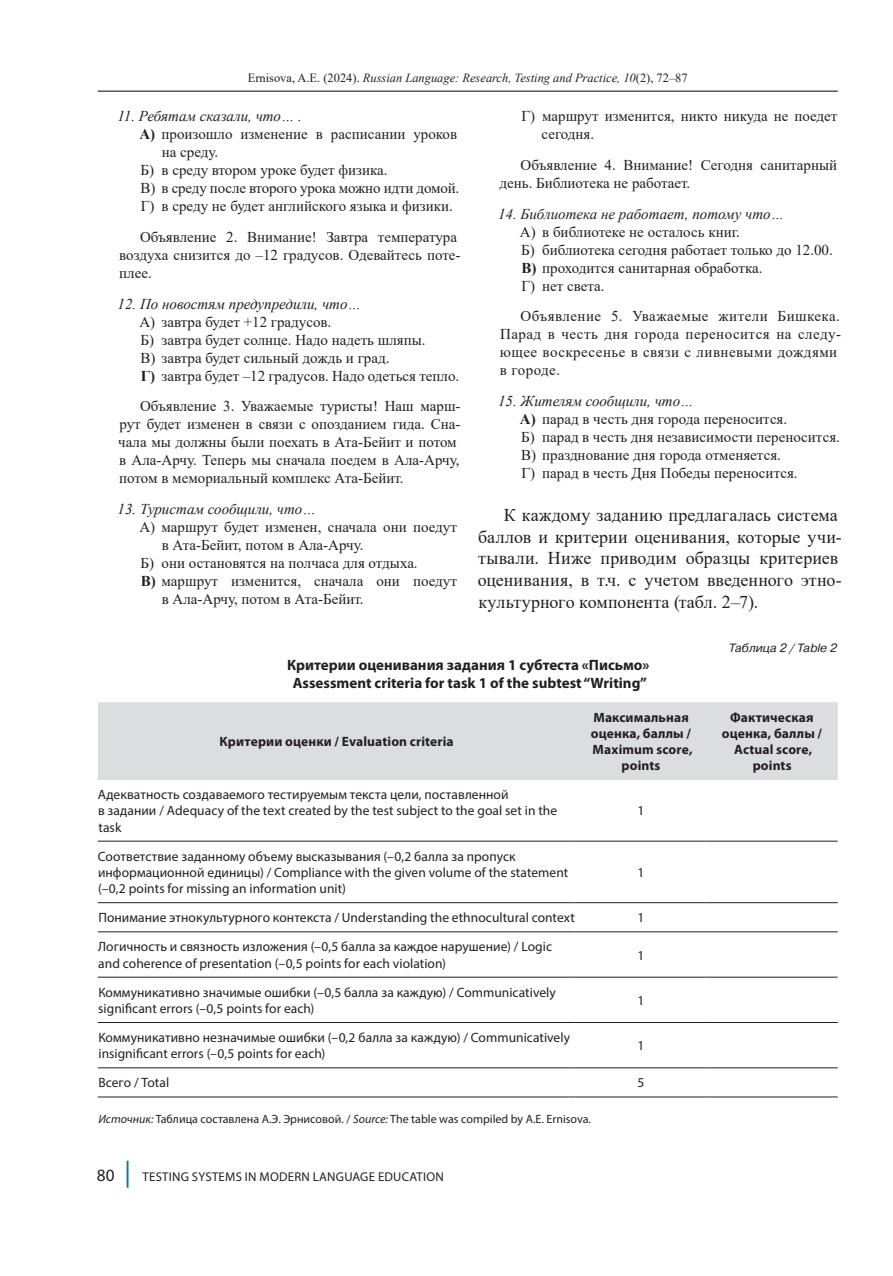
<style>
.page{position:relative;width:893px;height:1276px;background:#fff}
.page>*{position:absolute;margin:0;border:0;box-sizing:border-box;transform-origin:0 0}
.t1{font:18px/21.6px "Times New Roman";letter-spacing:.005em;color:#231f20}
.Paragraph_Style_6{font:15px/18px "Times New Roman";color:#231f20}
.Пример{font:15px/18px "Times New Roman";color:#231f20}
.Paragraph_Style_5{font:italic 15px "Times New Roman";color:#231f20}
.Пример-2{font:15px/18px "Times New Roman";letter-spacing:.03em;color:#231f20}
.Таблица_заголовок{font:700 15px/18px "Myriad Pro";color:#231f20;text-align:center}
.Таблица_текст{font:13.5px/16.2px "Myriad Pro";letter-spacing:.005em;color:#231f20}
.Таблица_ХЕД{font:700 13.5px/16.2px "Myriad Pro";letter-spacing:.01em;color:#231f20;text-align:center}
.t2{font:12.75px "Myriad Pro";color:#231f20}
.t3{font:italic 12.45px "Times New Roman";color:#231f20}
.Источник_таб{font:12px "Myriad Pro";color:#231f20}
.Таблица_Номер{font:italic 12px "Pragmatica C";color:#231f20}
.s1{font-style:normal}
.s2{font-weight:700}
.s3{font-style:italic}
.s4{font-size:17.25px}
.s5{font-size:27px;color:#0076a3}
</style>
<div class="page">
<hr style="left:98px;top:91px;width:740px;height:1px;background:#231f20">
<div style="left:98px;top:702px;width:740px;height:78px;background:#dcdddf"></div>
<hr style="left:98px;top:841px;width:477px;height:1px;background:#231f20">
<hr style="left:575px;top:841px;width:132px;height:1px;background:#231f20">
<hr style="left:707px;top:841px;width:131px;height:1px;background:#231f20">
<hr style="left:98px;top:902px;width:477px;height:1px;background:#231f20">
<hr style="left:575px;top:902px;width:132px;height:1px;background:#231f20">
<hr style="left:707px;top:902px;width:131px;height:1px;background:#231f20">
<hr style="left:98px;top:931px;width:477px;height:1px;background:#231f20">
<hr style="left:575px;top:931px;width:132px;height:1px;background:#231f20">
<hr style="left:707px;top:931px;width:131px;height:1px;background:#231f20">
<hr style="left:98px;top:976px;width:477px;height:1px;background:#231f20">
<hr style="left:575px;top:976px;width:132px;height:1px;background:#231f20">
<hr style="left:707px;top:976px;width:131px;height:1px;background:#231f20">
<hr style="left:98px;top:1022px;width:477px;height:1px;background:#231f20">
<hr style="left:575px;top:1022px;width:132px;height:1px;background:#231f20">
<hr style="left:707px;top:1022px;width:131px;height:1px;background:#231f20">
<hr style="left:98px;top:1067px;width:477px;height:1px;background:#231f20">
<hr style="left:575px;top:1067px;width:132px;height:1px;background:#231f20">
<hr style="left:707px;top:1067px;width:131px;height:1px;background:#231f20">
<hr style="left:98px;top:1096px;width:477px;height:1px;background:#231f20">
<hr style="left:575px;top:1096px;width:132px;height:1px;background:#231f20">
<hr style="left:707px;top:1096px;width:131px;height:1px;background:#231f20">
<p class="t3" style="left:248px;top:69px;width:441px"><span class="s1">Ernisova, A.E. (2024).</span> Russian Language: Research, Testing and Practice, 10<span class="s1">(2), 72–87</span></p>
<p class="Paragraph_Style_6" style="left:541px;top:106px;width:297px;text-indent:-20px">Г) маршрут изменится, никто никуда не поедет сегодня.</p>
<p class="Пример" style="left:499px;top:155px;width:339px;text-indent:21px">Объявление 4. Внимание! Сегодня санитарный день. Библиотека не работает.</p>
<p class="Paragraph_Style_5" style="left:498px;top:203px;width:287px">14. Библиотека не работает, потому что…</p>
<p class="Paragraph_Style_6" style="left:520px;top:222px;width:221px">А) в библиотеке не осталось книг.</p>
<p class="Paragraph_Style_6" style="left:521px;top:240px;width:313px">Б) библиотека сегодня работает только до 12.00.</p>
<p class="Paragraph_Style_6" style="left:521px;top:258px;width:243px"><span class="s2">В)</span> проходится санитарная обработка.</p>
<p class="Paragraph_Style_6" style="left:521px;top:276px;width:85px">Г) нет света.</p>
<p class="Пример-2" style="left:500px;top:307px;width:343px;text-indent:21px">Объявление 5. Уважаемые жители Бишкека.<br>Парад в честь дня города переносится на следу&shy;ющее воскресенье в связи с ливневыми дождями в городе.</p>
<p class="Paragraph_Style_5" style="left:498px;top:391px;width:197px">15. Жителям сообщили, что…</p>
<p class="Paragraph_Style_6" style="left:520px;top:409px;width:269px"><span class="s2">А)</span> парад в честь дня города переносится.</p>
<p class="Paragraph_Style_6" style="left:521px;top:427px;width:320px">Б) парад в честь дня независимости переносится.</p>
<p class="Paragraph_Style_6" style="left:521px;top:445px;width:261px">В) празднование дня города отменяется.</p>
<p class="Paragraph_Style_6" style="left:521px;top:463px;width:278px">Г) парад в честь Дня Победы переносится.</p>
<p class="t1" style="left:478px;top:504px;width:366px;text-indent:26px">К каждому заданию предлагалась система баллов и критерии оценивания, которые учи&shy;тывали. Ниже приводим образцы критериев оценивания, в т.ч. с учетом введенного этно&shy;культурного компонента (табл. 2–7).</p>
<p class="Таблица_Номер" style="left:729px;top:641px;width:110px">Таблица 2 / Table 2</p>
<p class="Таблица_заголовок" style="left:287px;top:655px;width:364px">Критерии оценивания задания 1 субтеста «Письмо»<br>Assessment criteria for task 1 of the subtest “Writing”</p>
<p class="Paragraph_Style_5" style="left:118px;top:106px;width:186px">11. Ребятам сказали, что… .</p>
<p class="Paragraph_Style_6" style="left:162px;top:124px;width:297px;text-indent:-22px"><span class="s2">А)</span> произошло изменение в расписании уроков на среду.</p>
<p class="Paragraph_Style_6" style="left:141px;top:160px;width:249px">Б) в среду втором уроке будет физика.</p>
<p class="Paragraph_Style_6" style="left:141px;top:178px;width:320px">В) в среду после второго урока можно идти домой.</p>
<p class="Paragraph_Style_6" style="left:141px;top:196px;width:313px">Г) в среду не будет английского языка и физики.</p>
<p class="Пример" style="left:119px;top:227px;width:343px;text-indent:21px">Объявление 2. Внимание! Завтра температура воздуха снизится до –12 градусов. Одевайтесь поте&shy;плее.</p>
<p class="Paragraph_Style_5" style="left:118px;top:293px;width:245px">12. По новостям предупредили, что…</p>
<p class="Paragraph_Style_6" style="left:139px;top:312px;width:193px">А) завтра будет +12 градусов.</p>
<p class="Paragraph_Style_6" style="left:141px;top:330px;width:287px">Б) завтра будет солнце. Надо надеть шляпы.</p>
<p class="Paragraph_Style_6" style="left:141px;top:348px;width:250px">В) завтра будет сильный дождь и град.</p>
<p class="Paragraph_Style_6" style="left:141px;top:366px;width:320px"><span class="s2">Г)</span> завтра будет –12 градусов. Надо одеться тепло.</p>
<p class="Пример" style="left:118px;top:397px;width:344px;text-indent:22px">Объявление 3. Уважаемые туристы! Наш марш&shy;рут будет изменен в связи с опозданием гида. Сна&shy;чала мы должны были поехать в Ата-Бейит и потом в Ала-Арчу. Теперь мы сначала поедем в Ала-Арчу, потом в мемориальный комплекс Ата-Бейит.</p>
<p class="Paragraph_Style_5" style="left:118px;top:499px;width:200px">13. Туристам сообщили, что…</p>
<p class="Paragraph_Style_6" style="left:162px;top:517px;width:297px;text-indent:-22px">А) маршрут будет изменен, сначала они поедут в Ата-Бейит, потом в Ала-Арчу.</p>
<p class="Paragraph_Style_6" style="left:141px;top:553px;width:279px">Б) они остановятся на полчаса для отдыха.</p>
<p class="Paragraph_Style_6" style="left:162px;top:571px;width:297px;text-indent:-21px"><span class="s2">В)</span> маршрут изменится, сначала они поедут в Ала-Арчу, потом в Ата-Бейит.</p>
<p class="Таблица_ХЕД" style="left:220px;top:733px;width:235px">Критерии оценки / Evaluation criteria</p>
<p class="Таблица_текст" style="left:98px;top:786px;width:461px">Адекватность создаваемого тестируемым текста цели, поставленной<br>в задании / Adequacy of the text created by the test subject to the goal set in the task</p>
<p class="Таблица_текст" style="left:98px;top:848px;width:472px">Соответствие заданному объему высказывания (–0,2 балла за пропуск информационной единицы) / Compliance with the given volume of the statement (–0,2 points for missing an information unit)</p>
<p class="Таблица_ХЕД" style="left:591px;top:709px;width:103px">Максимальная оценка, баллы /<br>Maximum score, points</p>
<p class="Таблица_ХЕД" style="left:722px;top:709px;width:102px">Фактическая оценка, баллы /<br>Actual score, points</p>
<p class="Таблица_текст" style="left:637px;top:802px;width:8px">1</p>
<p class="Таблица_текст" style="left:637px;top:864px;width:8px">1</p>
<p class="Таблица_текст" style="left:98px;top:909px;width:478px">Понимание этнокультурного контекста / Understanding the ethnocultural context</p>
<p class="Таблица_текст" style="left:637px;top:909px;width:8px">1</p>
<p class="Таблица_текст" style="left:98px;top:938px;width:455px">Логичность и связность изложения (–0,5 балла за каждое нарушение) / Logic and coherence of presentation (–0,5 points for each violation)</p>
<p class="Таблица_текст" style="left:637px;top:946px;width:8px">1</p>
<p class="Таблица_текст" style="left:98px;top:984px;width:459px">Коммуникативно значимые ошибки (–0,5 балла за каждую) / Communicatively significant errors (–0,5 points for each)</p>
<p class="Таблица_текст" style="left:637px;top:992px;width:8px">1</p>
<p class="Таблица_текст" style="left:98px;top:1029px;width:473px">Коммуникативно незначимые ошибки (–0,2 балла за каждую) / Communicatively insignificant errors (–0,5 points for each)</p>
<p class="Таблица_текст" style="left:637px;top:1037px;width:8px">1</p>
<p class="Таблица_текст" style="left:98px;top:1074px;width:72px">Всего / Total</p>
<p class="Таблица_текст" style="left:638px;top:1074px;width:8px">5</p>
<p class="Источник_таб" style="left:98px;top:1111px;width:494px"><span class="s3">Источник:</span> Таблица составлена А.Э. Эрнисовой. / <span class="s3">Source:</span> The table was compiled by A.E. Ernisova.</p>
<p class="t2" style="left:97px;top:1169px;width:60px"><span class="s4">80</span> <span class="s5">|</span> Testing</p>
<p class="t2" style="left:192px;top:1169px;width:8px">systems</p>
<p class="t2" style="left:245px;top:1169px;width:24px">in modern</p>
<p class="t2" style="left:313px;top:1169px;width:9px">language</p>
<p class="t2" style="left:378px;top:1169px;width:9px">education</p>
</div>
